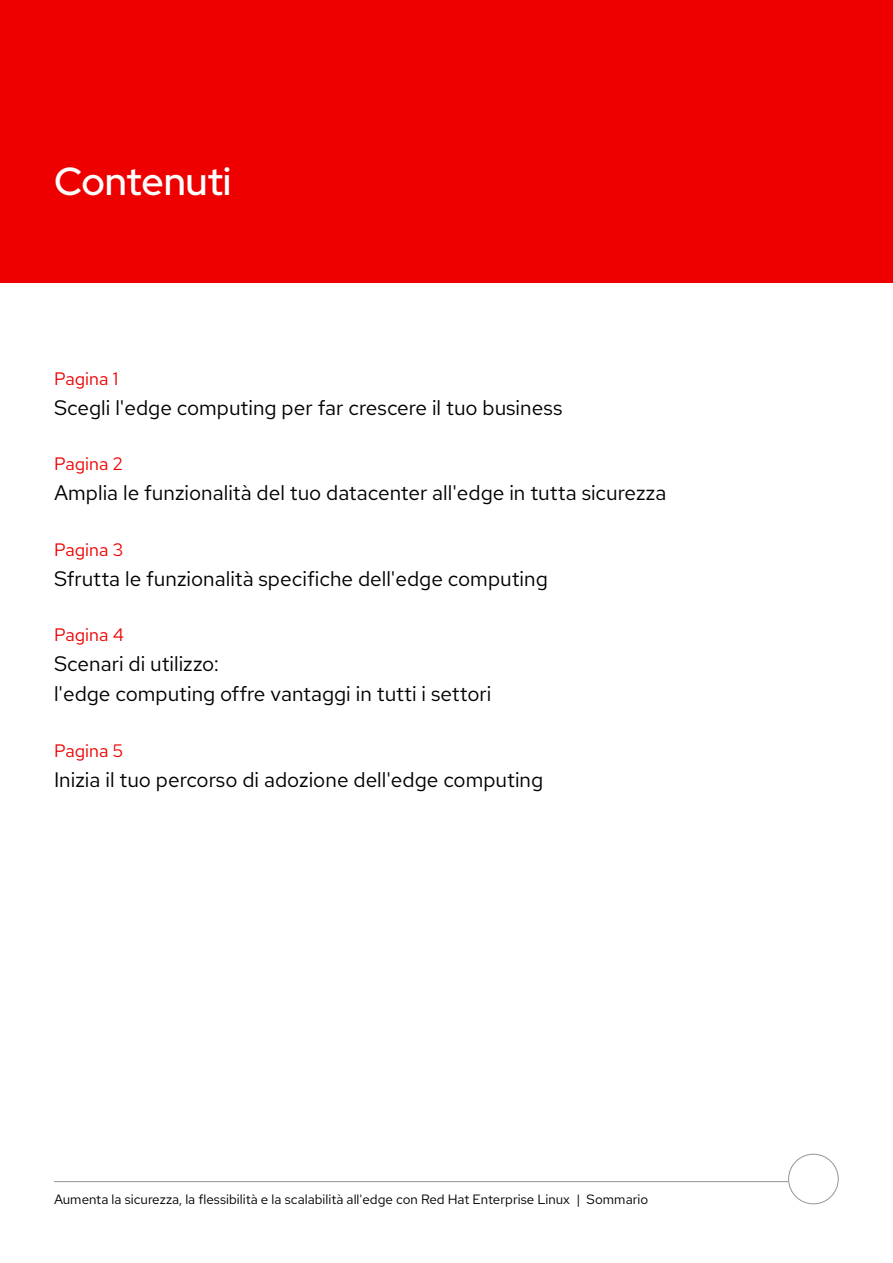
<style>
.page{position:relative;width:893px;height:1263px;background:#fff}
.page>*{position:absolute;margin:0;border:0;box-sizing:border-box;transform-origin:0 0}
.t1{font:500 39px "Red Hat Display";letter-spacing:-.005em;color:#fff}
.t2{font:21px/30px "Red Hat Text";color:#000}
.t3{font:18px "Red Hat Text";color:#e00}
.t4{font:13.5px "Red Hat Text";color:#000}
</style>
<div class="page">
<hr style="left:54px;top:1181px;width:734px;height:1px;background:#939598">
<div style="left:788px;top:1154px;width:51px;height:50px;border:1px solid #939598;border-radius:50%"></div>
<div style="left:0;top:0;width:893px;height:283px;background:#e00"></div>
<h1 class="t1" style="left:54px;top:156px;width:179px">Contenuti</h1>
<p class="t3" style="left:54px;top:367px;width:66px">Pagina 1</p>
<p class="t2" style="left:54px;top:392px;width:510px">Scegli l'edge computing per far crescere il tuo business</p>
<p class="t3" style="left:54px;top:452px;width:70px">Pagina 2</p>
<p class="t2" style="left:54px;top:478px;width:614px">Amplia le funzionalità del tuo datacenter all'edge in tutta sicurezza</p>
<p class="t3" style="left:54px;top:538px;width:71px">Pagina 3</p>
<p class="t2" style="left:54px;top:563px;width:495px">Sfrutta le funzionalità specifiche dell'edge computing</p>
<p class="t3" style="left:54px;top:623px;width:71px">Pagina 4</p>
<p class="t2" style="left:54px;top:648px;width:439px">Scenari di utilizzo:<br>l'edge computing offre vantaggi in tutti i settori</p>
<p class="t3" style="left:54px;top:738px;width:70px">Pagina 5</p>
<p class="t2" style="left:54px;top:764px;width:491px">Inizia il tuo percorso di adozione dell'edge computing</p>
<p class="t4" style="left:54px;top:1190px;width:596px">Aumenta la sicurezza, la flessibilità e la scalabilità all'edge con Red Hat Enterprise Linux | Sommario</p>
</div>
